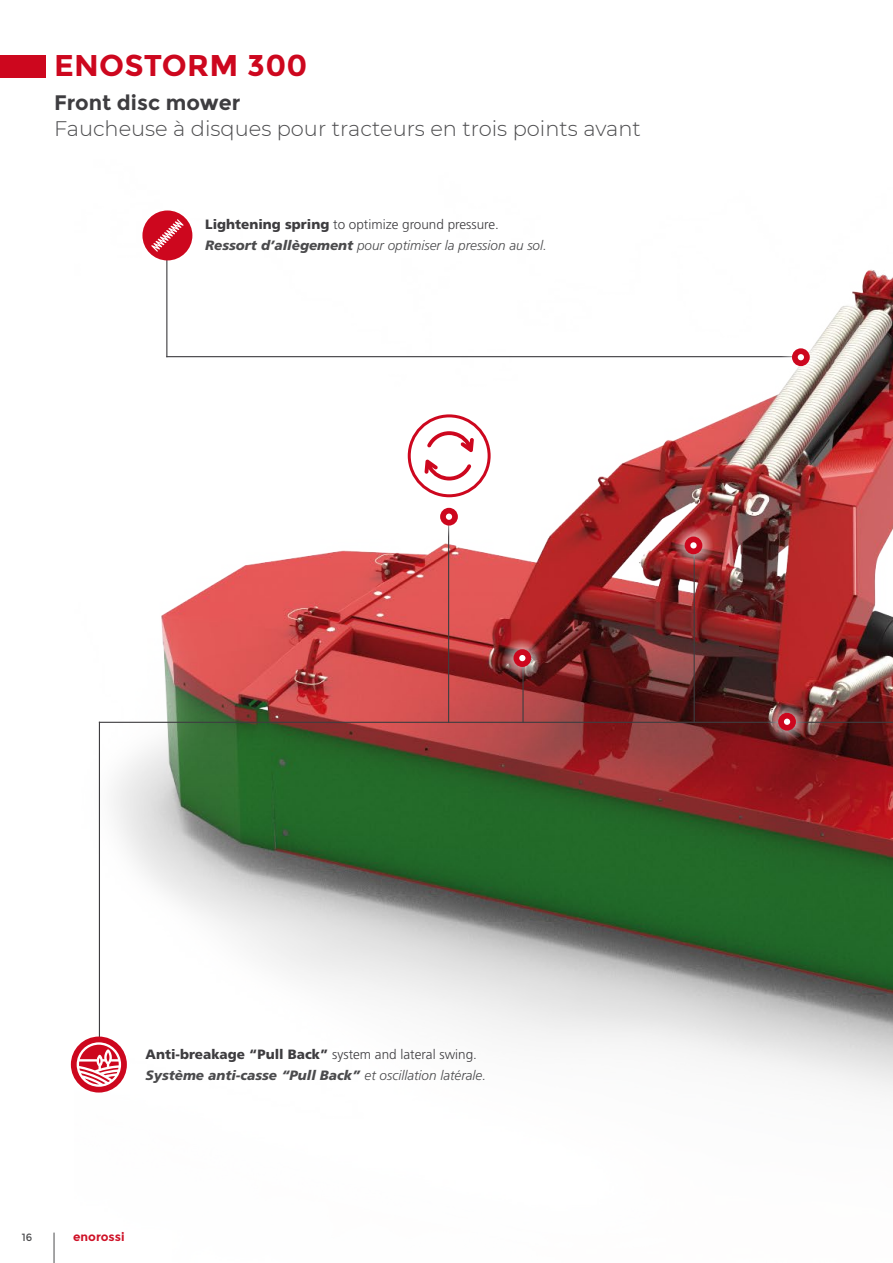
<style>
.page{position:relative;width:893px;height:1263px;background:#fff}
.page>*{position:absolute;margin:0;border:0;box-sizing:border-box;transform-origin:0 0}
.t1{font:700 30px "Montserrat";letter-spacing:.01em;color:#cd071e}
.t2{font:300 21px "Montserrat";color:#4b4b4d}
.t3{font:700 21px "Montserrat";color:#3e3d40}
.t4{font:italic 900 13.5px/21px "Frutiger LT Std";color:#4b4b4d}
.t5{font:italic 300 13.5px/21px "Frutiger LT Std";color:#4b4b4d}
.t6{font:700 12px "Montserrat";color:#cd071e}
.t7{font:10.5px "Montserrat";color:#4b4b4d}
.s1{font-weight:900;font-style:normal;color:#3e3d40}
.s2{font-style:normal;color:#3e3d40}
.s3{font-weight:900}
.s4{font-weight:300;font-style:normal;color:#3e3d40}
.s5{font-weight:300}
</style>
<div class="page">
<hr style="left:54px;top:1232px;width:1px;height:31px;background:#4b4b4d">
<div style="left:0;top:55px;width:45px;height:22px;background:#cd071e"></div>
<img style="left:74px;top:214px;width:819px;height:879px">
<hr style="left:99px;top:722px;width:1px;height:361px;background:#3e3d40">
<hr style="left:448px;top:517px;width:1px;height:206px;background:#3e3d40">
<hr style="left:166px;top:235px;width:1px;height:122px;background:#3e3d40">
<hr style="left:694px;top:540px;width:1px;height:183px;background:#3e3d40">
<hr style="left:522px;top:658px;width:2px;height:65px;background:#3e3d40">
<hr style="left:99px;top:722px;width:794px;height:1px;background:#3e3d40">
<hr style="left:166px;top:356px;width:635px;height:1px;background:#3e3d40">
<svg style="left:767px;top:702px;width:40px;height:39px"></svg>
<div style="left:778px;top:713px;width:18px;height:18px;background:#cd071e;border-radius:50%"></div>
<svg style="left:784px;top:719px;width:6px;height:6px"></svg>
<div style="left:71px;top:1036px;width:56px;height:56px;background:#cd071e;border-radius:50%"></div>
<svg style="left:77px;top:1042px;width:44px;height:45px"></svg>
<div style="left:429px;top:497px;width:40px;height:39px;background:#fff"></div>
<div style="left:440px;top:508px;width:18px;height:18px;background:#cd071e;border-radius:50%"></div>
<svg style="left:446px;top:514px;width:6px;height:6px"></svg>
<svg style="left:781px;top:337px;width:40px;height:40px"></svg>
<div style="left:792px;top:348px;width:18px;height:18px;background:#cd071e;border-radius:50%"></div>
<svg style="left:798px;top:354px;width:6px;height:6px"></svg>
<svg style="left:502px;top:638px;width:40px;height:40px"></svg>
<div style="left:513px;top:649px;width:18px;height:18px;background:#cd071e;border-radius:50%"></div>
<svg style="left:519px;top:655px;width:6px;height:6px"></svg>
<svg style="left:674px;top:525px;width:39px;height:40px"></svg>
<div style="left:685px;top:536px;width:17px;height:18px;background:#cd071e;border-radius:50%"></div>
<div style="left:690px;top:542px;width:7px;height:6px;background:#fff;border-radius:50%"></div>
<div style="left:142px;top:210px;width:50px;height:50px;background:#cd071e;border-radius:50%"></div>
<svg style="left:151px;top:219px;width:33px;height:33px"></svg>
<div style="left:408px;top:414px;width:83px;height:83px;border:3px solid #cd071e;border-radius:50%"></div>
<svg style="left:427px;top:431px;width:47px;height:22px"></svg>
<svg style="left:424px;top:459px;width:47px;height:21px"></svg>
<h1 class="t1" style="left:54px;top:48px;width:255px">ENOSTORM 300</h1>
<h2 class="t3" style="left:54px;top:91px;width:188px">Front disc mower</h2>
<h2 class="t2" style="left:54px;top:114px;width:588px">Faucheuse à disques pour tracteurs en trois points avant</h2>
<p class="t5" style="left:205px;top:214px;width:343px"><span class="s1">Lightening spring</span> <span class="s2">to optimize ground pressure.<br></span><span class="s3">Ressort d’allègement</span> pour optimiser la pression au sol.</p>
<p class="t4" style="left:146px;top:1044px;width:342px"><span class="s2">Anti-breakage “Pull Back”</span> <span class="s4">system and lateral swing.<br></span>Système anti-casse “Pull Back” <span class="s5">et oscillation latérale.</span></p>
<p class="t7" style="left:22px;top:1231px;width:12px">16</p>
<p class="t6" style="left:73px;top:1229px;width:53px">enorossi</p>
</div>
